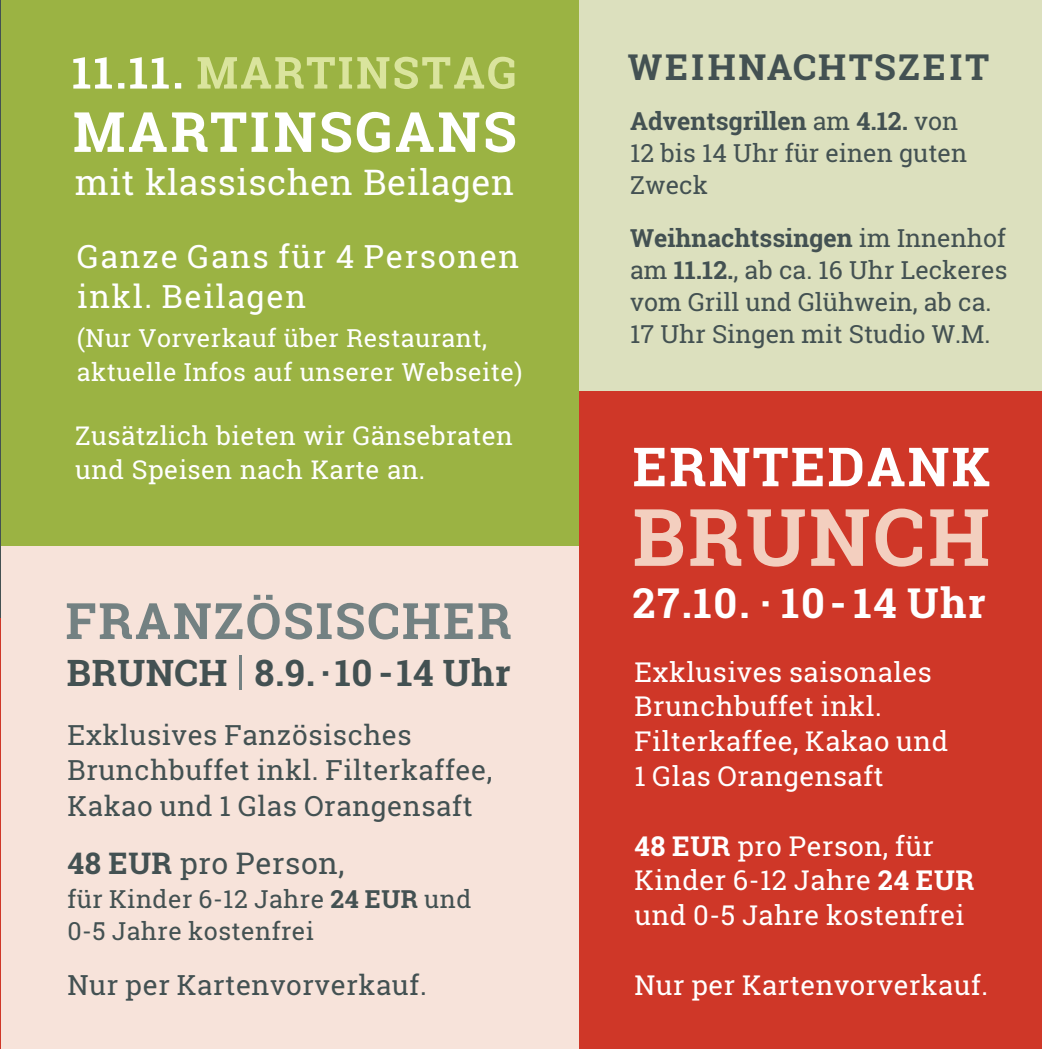
<style>
.page{position:relative;width:1042px;height:1049px;background:#fff}
.page>*{position:absolute;margin:0;border:0;box-sizing:border-box;transform-origin:0 0}
.t1{font:700 79.5px "Roboto Slab";letter-spacing:.04em;color:#f3cfbf}
.t2{font:700 54px "Roboto Slab";letter-spacing:.04em;color:#fff}
.t3{font:700 50.25px "Roboto Slab";letter-spacing:.04em;color:#738182}
.t4{font:700 41.5px "Roboto Slab";letter-spacing:.04em;color:#fff}
.t5{font:700 36.75px "Roboto Slab";letter-spacing:.015em;color:#435152}
.t6{font:700 36px "Roboto Slab";letter-spacing:.08em;color:#435152}
.t7{font:35.5px "Roboto Slab";letter-spacing:.015em;color:#fff}
.t8{font:32.25px/40.8px "Roboto Slab";letter-spacing:.05em;color:#fff}
.t9{font:30px "Roboto Slab";letter-spacing:.02em;color:#435152}
.t10{font:28px/35.2px "Roboto Slab";letter-spacing:.02em;color:#435152}
.t11{font:27.5px/34.8px "Roboto Slab";letter-spacing:.02em;color:#fff}
.t12{font:26px/34.2px "Roboto Slab";letter-spacing:.015em;color:#fff}
.t13{font:25px/32.2px "Roboto Slab";color:#435152}
.t14{font:25px/33.8px "Roboto Slab";letter-spacing:.02em;color:#fff}
.t15{font:25px/31.8px "Roboto Slab";letter-spacing:.02em;color:#435152}
.t16{font:700 25px "Roboto Slab";color:#435152}
.s1{font-weight:700}
.s2{font-weight:400}
</style>
<div class="page">
<hr style="left:0;top:0;width:1px;height:618px;background:#435152">
<hr style="left:0;top:618px;width:1px;height:431px;background:#cf3728">
<div style="left:578px;top:391px;width:464px;height:658px;background:#cf3728"></div>
<div style="left:577px;top:0;width:465px;height:391px;background:#dce0be"></div>
<div style="left:1px;top:0;width:577px;height:546px;background:#9bb343"></div>
<svg style="left:73px;top:57px;width:108px;height:32px"></svg>
<svg style="left:74px;top:112px;width:441px;height:40px"></svg>
<svg style="left:198px;top:57px;width:316px;height:32px"></svg>
<div style="left:1px;top:546px;width:577px;height:503px;background:#f7e3da"></div>
<hr style="left:239px;top:655px;width:3px;height:35px;background:#738182">
<p class="t7" style="left:75px;top:168px;width:440px">mit klassischen Beilagen</p>
<p class="t8" style="left:77px;top:238px;width:444px">Ganze Gans für 4 Personen inkl. Beilagen</p>
<p class="t14" style="left:77px;top:323px;width:447px">(Nur Vorverkauf über Restaurant, aktuelle Infos auf unserer Webseite)</p>
<p class="t12" style="left:75px;top:420px;width:439px">Zusätzlich bieten wir Gänsebraten und Speisen nach Karte an.</p>
<h3 class="t3" style="left:65px;top:601px;width:448px">FRANZÖSISCHER</h3>
<h3 class="t5" style="left:67px;top:658px;width:445px">BRUNCH 8.9. ·10 -14 Uhr</h3>
<p class="t10" style="left:67px;top:719px;width:426px">Exklusives Fanzösisches<br>Brunchbuffet inkl. Filterkaffee,<br>Kakao und 1 Glas Orangensaft</p>
<p class="t9" style="left:67px;top:851px;width:278px"><span class="s1">48 EUR</span> pro Person,</p>
<p class="t15" style="left:67px;top:886px;width:405px">für Kinder 6-12 Jahre <span class="s1">24 EUR</span> und<br>0-5 Jahre kostenfrei</p>
<p class="t10" style="left:67px;top:969px;width:361px">Nur per Kartenvorverkauf.</p>
<h3 class="t6" style="left:628px;top:53px;width:363px">WEIHNACHTSZEIT</h3>
<p class="t16" style="left:630px;top:110px;width:330px">Adventsgrillen <span class="s2">am</span> 4.12. <span class="s2">von</span></p>
<p class="t13" style="left:630px;top:139px;width:338px">12 bis 14 Uhr für einen guten<br>Zweck</p>
<p class="t13" style="left:630px;top:223px;width:379px"><span class="s1">Weihnachtssingen</span> im Innenhof am <span class="s1">11.12.</span>, ab ca. 16 Uhr Leckeres</p>
<p class="t13" style="left:630px;top:288px;width:363px">vom Grill und Glühwein, ab ca.<br>17 Uhr Singen mit Studio W.M.</p>
<h2 class="t2" style="left:632px;top:445px;width:359px">ERNTEDANK</h2>
<h1 class="t1" style="left:632px;top:505px;width:359px">BRUNCH</h1>
<h3 class="t4" style="left:632px;top:586px;width:354px">27.10. · 10- 14 Uhr</h3>
<p class="t11" style="left:634px;top:657px;width:315px">Exklusives saisonales<br>Brunchbuffet inkl.<br>Filterkaffee, Kakao und<br>1 Glas Orangensaft</p>
<p class="t11" style="left:634px;top:831px;width:341px"><span class="s1">48 EUR</span> pro Person, für<br>Kinder 6-12 Jahre <span class="s1">24 EUR </span>und 0-5 Jahre kostenfrei</p>
<p class="t11" style="left:634px;top:970px;width:355px">Nur per Kartenvorverkauf.</p>
</div>
